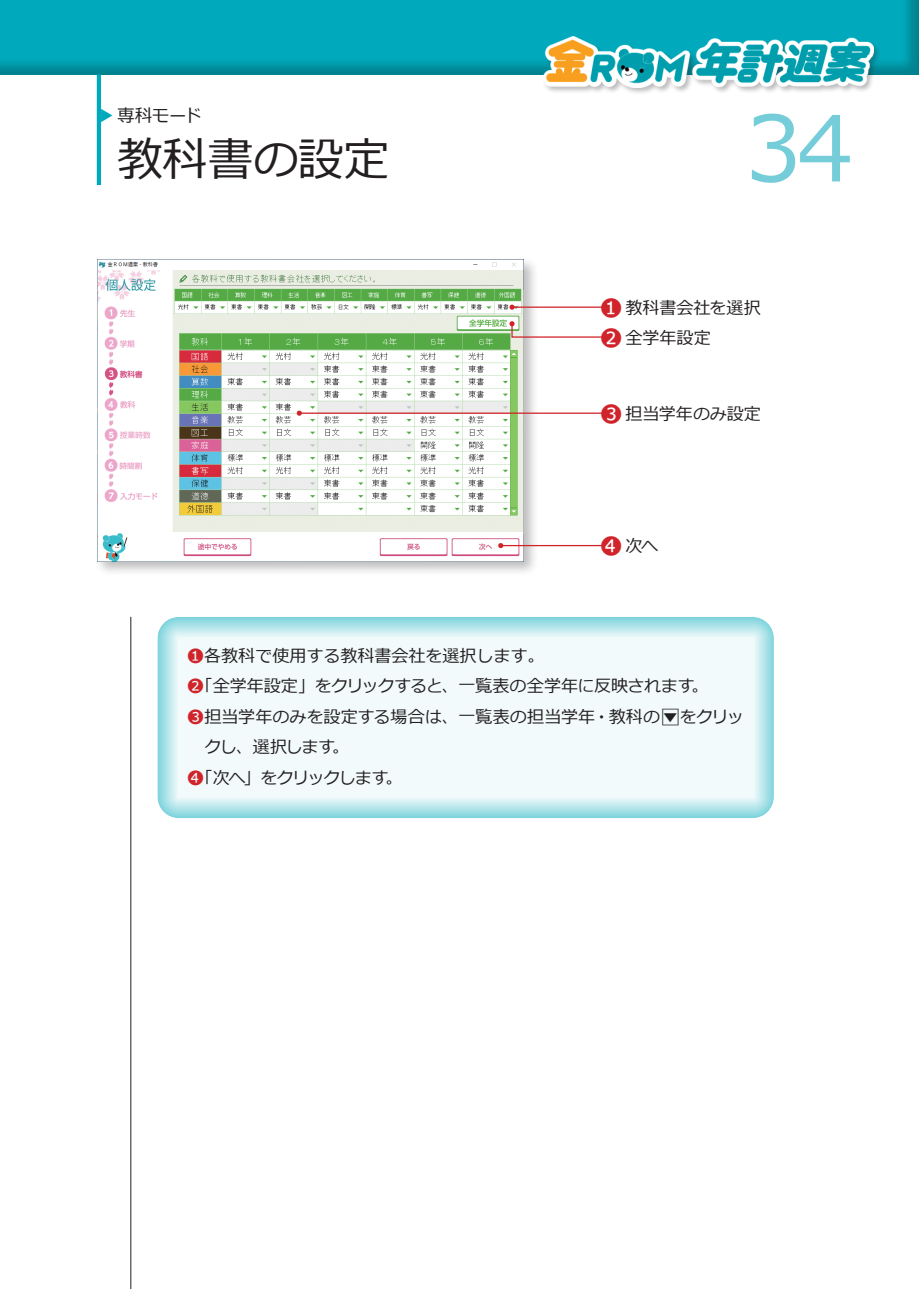
<style>
.page{position:relative;width:919px;height:1289px;background:#fff}
.page>*{position:absolute;margin:0;border:0;box-sizing:border-box;transform-origin:0 0}
.t1{font:90.3px "Meiryo UI";color:#74cdd9}
.t2{font:45.75px "Meiryo";letter-spacing:-.005em;color:#231f20}
.t3{font:17.7px "Meiryo";letter-spacing:-.03em;color:#231f20}
.t4{font:16.95px "Meiryo";color:#231f20}
.t5{font:16.95px "Meiryo";letter-spacing:-.02em;color:#231f20}
.t6{font:16.95px "Meiryo";letter-spacing:-.08em;color:#231f20}
.s1{color:#00aabc}
.s2{font-size:22.35px;color:#d1232a}
.s3{color:#d1232a}
.s4{font-size:22.05px}
.s5{font-size:13.65px}
</style>
<div class="page">
<div style="left:0;top:0;width:918px;height:77px;background:#231f20;opacity:.28"></div>
<hr style="left:97px;top:77px;width:4px;height:106px;background:#00aabc">
<div style="left:542px;top:35px;width:339px;height:60px;background:#231f20;opacity:.3"></div>
<img style="left:543px;top:37px;width:330px;height:50px">
<div style="left:94px;top:256px;width:444px;height:320px;background:#231f20;opacity:.3"></div>
<img style="left:98px;top:259px;width:425px;height:302px">
<hr style="left:130px;top:617px;width:1px;height:671px;background:#231f20">
<div style="left:144px;top:607px;width:644px;height:213px;background:#fff;opacity:.95"></div>
<hr style="left:512px;top:306px;width:90px;height:2px;background:#d1232a">
<svg style="left:509px;top:304px;width:5px;height:6px"></svg>
<hr style="left:299px;top:412px;width:303px;height:2px;background:#d1232a">
<svg style="left:297px;top:410px;width:5px;height:6px"></svg>
<svg style="left:509px;top:321px;width:94px;height:17px"></svg>
<hr style="left:500px;top:545px;width:102px;height:1px;background:#d1232a">
<svg style="left:498px;top:543px;width:5px;height:5px"></svg>
<p class="t3" style="left:97px;top:103px;width:107px"><span class="s1">▶</span> 専科モード</p>
<h2 class="t2" style="left:117px;top:128px;width:274px">教科書の設定</h2>
<h1 class="t1" style="left:745px;top:86px;width:110px">34</h1>
<p class="t4" style="left:600px;top:295px;width:162px"><span class="s2">❶</span> 教科書会社を選択</p>
<p class="t4" style="left:600px;top:326px;width:112px"><span class="s2">❷</span> 全学年設定</p>
<p class="t4" style="left:600px;top:401px;width:162px"><span class="s2">❸</span> 担当学年のみ設定</p>
<p class="t4" style="left:600px;top:534px;width:59px"><span class="s2">❹</span>次へ</p>
<p class="t4" style="left:187px;top:643px;width:359px"><span class="s3">❶</span>各教科で使用する教科書会社を選択します。</p>
<p class="t5" style="left:187px;top:674px;width:523px"><span class="s3">❷</span>「全学年設定」をクリックすると、一覧表の全学年に反映されます。</p>
<p class="t4" style="left:187px;top:704px;width:558px"><span class="s3">❸</span>担当学年のみを設定する場合は、一覧表の担当学年・教科の<span class="s4">□</span><span class="s5">▼</span>をクリッ</p>
<p class="t4" style="left:204px;top:735px;width:146px">クし、選択します。</p>
<p class="t6" style="left:187px;top:766px;width:217px"><span class="s3">❹</span>「次へ」をクリックします。</p>
</div>
